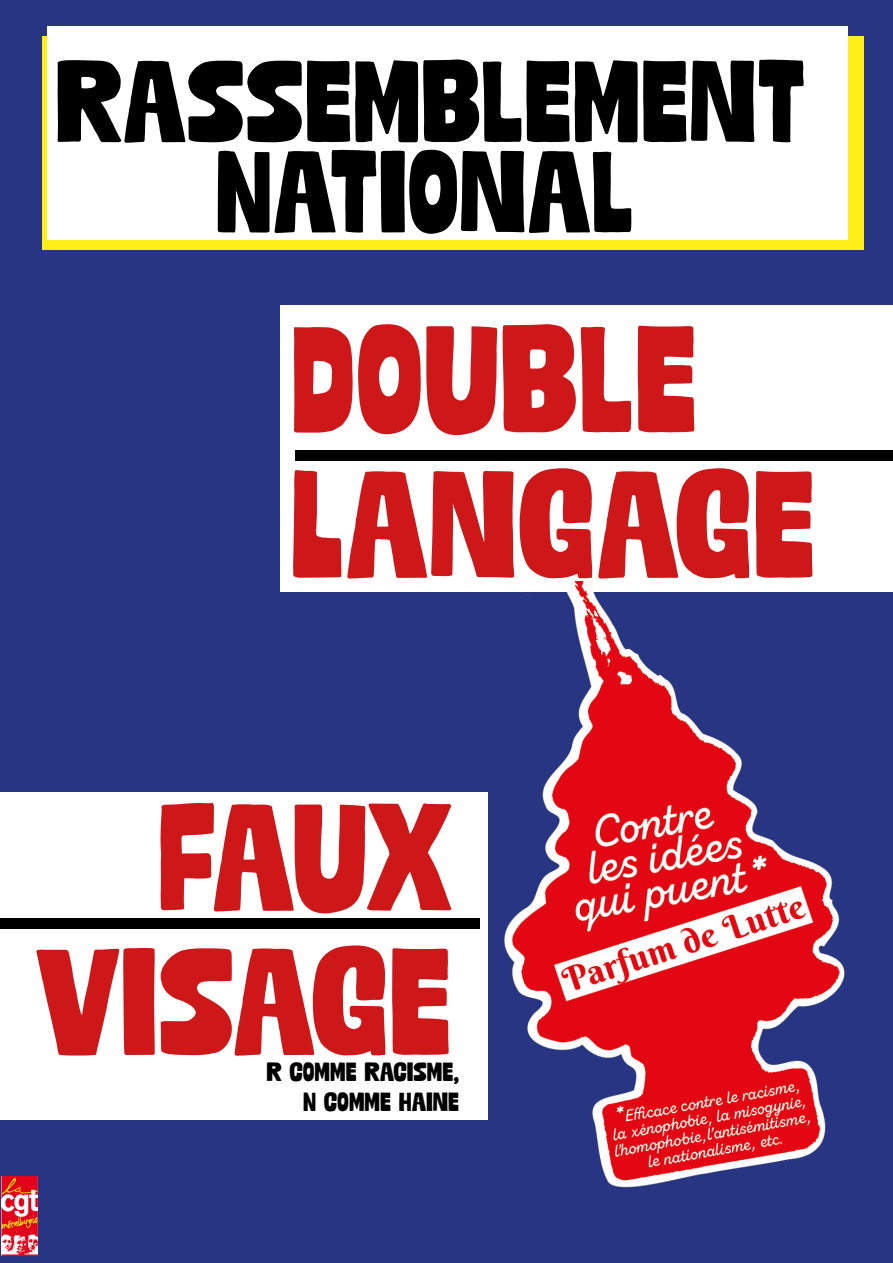
<style>
.page{position:relative;width:893px;height:1263px;background:#283583}
.page>*{position:absolute;margin:0;border:0;box-sizing:border-box;transform-origin:0 0}
.t1{font:900 145.5px/145.4px "Mudstone Sans";color:#cd1719}
.t2{font:900 145.5px/144.1px "Mudstone Sans";letter-spacing:-.02em;color:#cd1719;text-align:right}
.t3{font:900 111.15px "Mudstone Sans";color:#000}
.t4{font:900 25.2px/30.3px "Mudstone Sans";color:#000;text-align:right}
</style>
<div class="page">
<div style="left:280px;top:305px;width:613px;height:287px;background:#fff"></div>
<div style="left:43px;top:37px;width:821px;height:213px;background:#ffef18"></div>
<div style="left:295px;top:450px;width:598px;height:10px;background:#000"></div>
<div style="left:0;top:793px;width:488px;height:327px;background:#fff"></div>
<div style="left:48px;top:26px;width:800px;height:214px;background:#fff"></div>
<img style="left:2px;top:1176px;width:36px;height:79px">
<div style="left:0;top:918px;width:479px;height:10px;background:#000"></div>
<img style="left:504px;top:582px;width:341px;height:606px">
<h2 class="t3" style="left:55px;top:30px;width:752px">RASSEMBLEMENT</h2>
<h2 class="t3" style="left:215px;top:121px;width:420px">NATIONAL</h2>
<h1 class="t1" style="left:291px;top:309px;width:526px">DOUBLE<br>LANGAGE</h1>
<h1 class="t2" style="left:36px;top:788px;width:418px">FAUX<br>VISAGE</h1>
<p class="t4" style="left:266px;top:1057px;width:194px">R COMME RACISME,<br>N COMME HAINE</p>
</div>
